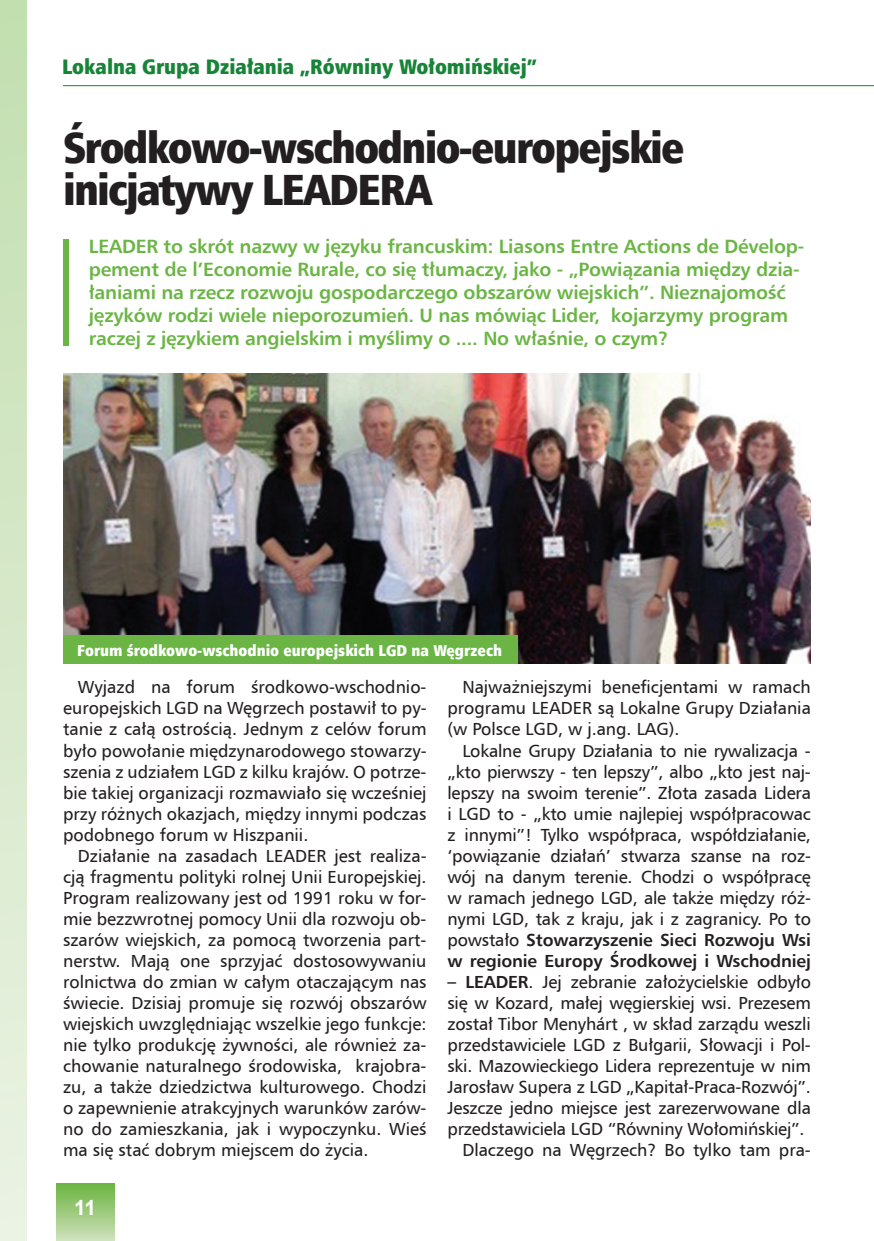
<style>
.page{position:relative;width:874px;height:1241px;background:#fff}
.page>*{position:absolute;margin:0;border:0;box-sizing:border-box;transform-origin:0 0}
.t1{font:43.75px/42px "Humnst 777 X Blk Cn EU Normal";letter-spacing:-.04em;color:#231f20}
.t2{font:21px "Humnst 777 X Blk Cn EU Normal";color:#178438}
.t3{font:700 21px "Arial";color:#fff}
.t4{font:19.25px/23.1px "Humnst 777 EU Bold";letter-spacing:-.01em;color:#6ab544}
.t5{font:17.5px/21px "Humnst 777 EU Normal";letter-spacing:-.01em;color:#231f20;text-align:justify}
.t6{font:17.5px/21px "Humnst 777 EU Bold";letter-spacing:-.01em;color:#231f20}
.t7{font:15.75px "Humnst 777 X Blk Cn EU Normal";color:#fff}
.s1{font-family:"Humnst 777 EU Normal"}
.s2{font-family:"Humnst 777 EU Bold"}
</style>
<div class="page">
<div style="left:0;top:0;width:873px;height:1240px;background:linear-gradient(to bottom,#c2dfaf,#ebf3e4)"></div>
<div style="left:27px;top:0;width:846px;height:1240px;background:#fff"></div>
<div style="left:57px;top:1183px;width:57px;height:57px;background:linear-gradient(to bottom,#6ab440,#cde0bb)"></div>
<hr style="left:63px;top:85px;width:810px;height:1px;background:#178438">
<div style="left:63px;top:239px;width:6px;height:107px;background:#6ab544"></div>
<img style="left:63px;top:373px;width:747px;height:290px">
<div style="left:63px;top:635px;width:454px;height:29px;background:#6ab544"></div>
<p class="t2" style="left:62px;top:53px;width:476px">Lokalna Grupa Działania „Równiny Wołomińskiej”</p>
<h1 class="t1" style="left:63px;top:127px;width:622px">Środkowo-wschodnio-europejskie inicjatywy LEADERA</h1>
<p class="t4" style="left:89px;top:234px;width:716px">LEADER to skrót nazwy w języku francuskim: Liasons Entre Actions de Dévelop&shy;pement de l’Economie Rurale, co się tłumaczy, jako - „Powiązania między dzia&shy;łaniami na rzecz rozwoju gospodarczego obszarów wiejskich”. Nieznajomość języków rodzi wiele nieporozumień. U nas mówiąc Lider, kojarzymy program raczej z językiem angielskim i myślimy o .... No właśnie, o czym?</p>
<p class="t7" style="left:77px;top:640px;width:426px">Forum środkowo-wschodnio europejskich LGD na Węgrzech</p>
<p class="t5" style="left:63px;top:676px;width:365px;text-indent:15px">Wyjazd na forum środkowo-wschodnio&shy;europejskich LGD na Węgrzech postawił to py&shy;tanie z całą ostrością. Jednym z celów forum było powołanie międzynarodowego stowarzy&shy;szenia z udziałem LGD z kilku krajów. O potrze&shy;bie takiej organizacji rozmawiało się wcześniej przy różnych okazjach, między innymi podczas podobnego forum w Hiszpanii.</p>
<p class="t5" style="left:63px;top:844px;width:365px;text-indent:15px">Działanie na zasadach LEADER jest realiza&shy;cją fragmentu polityki rolnej Unii Europejskiej.<br>Program realizowany jest od 1991 roku w for&shy;mie bezzwrotnej pomocy Unii dla rozwoju ob&shy;szarów wiejskich, za pomocą tworzenia part&shy;nerstw. Mają one sprzyjać dostosowywaniu rolnictwa do zmian w całym otaczającym nas świecie. Dzisiaj promuje się rozwój obszarów wiejskich uwzględniając wszelkie jego funkcje: nie tylko produkcję żywności, ale również za&shy;chowanie naturalnego środowiska, krajobra&shy;zu, a także dziedzictwa kulturowego. Chodzi o zapewnienie atrakcyjnych warunków zarów&shy;no do zamieszkania, jak i wypoczynku. Wieś ma się stać dobrym miejscem do życia.</p>
<p class="t3" style="left:74px;top:1193px;width:24px">11</p>
<p class="t5" style="left:447px;top:676px;width:365px;text-indent:15px">Najważniejszymi beneficjentami w ramach programu LEADER są Lokalne Grupy Działania (w Polsce LGD, w j.ang. LAG).</p>
<p class="t5" style="left:447px;top:739px;width:365px;text-indent:15px">Lokalne Grupy Działania to nie rywalizacja - „kto pierwszy - ten lepszy”, albo „kto jest naj&shy;lepszy na swoim terenie”. Złota zasada Lidera i LGD to - „kto umie najlepiej współpracowac z innymi”! Tylko współpraca, współdziałanie, ‘powiązanie działań’ stwarza szanse na roz&shy;wój na danym terenie. Chodzi o współpracę w ramach jednego LGD, ale także między róż&shy;nymi LGD, tak z kraju, jak i z zagranicy. Po to</p>
<p class="t6" style="left:447px;top:928px;width:365px"><span class="s1">powstało</span> Stowarzyszenie Sieci Rozwoju Wsi w regionie Europy Środkowej i Wschodniej</p>
<p class="t5" style="left:447px;top:970px;width:365px"><span class="s2">– LEADER</span>. Jej zebranie założycielskie odbyło</p>
<p class="t5" style="left:447px;top:991px;width:365px">się w Kozard, małej węgierskiej wsi. Prezesem</p>
<p class="t5" style="left:447px;top:1012px;width:365px">został Tibor Menyhárt , w skład zarządu weszli</p>
<p class="t5" style="left:447px;top:1033px;width:365px">przedstawiciele LGD z Bułgarii, Słowacji i Pol-</p>
<p class="t5" style="left:447px;top:1054px;width:365px">ski. Mazowieckiego Lidera reprezentuje w nim</p>
<p class="t5" style="left:447px;top:1075px;width:365px">Jarosław Supera z LGD „Kapitał-Praca-Rozwój”.</p>
<p class="t5" style="left:447px;top:1096px;width:365px">Jeszcze jedno miejsce jest zarezerwowane dla</p>
<p class="t5" style="left:447px;top:1117px;width:358px">przedstawiciela LGD “Równiny Wołomińskiej”.</p>
<p class="t5" style="left:462px;top:1138px;width:350px">Dlaczego na Węgrzech? Bo tylko tam pra-</p>
</div>
